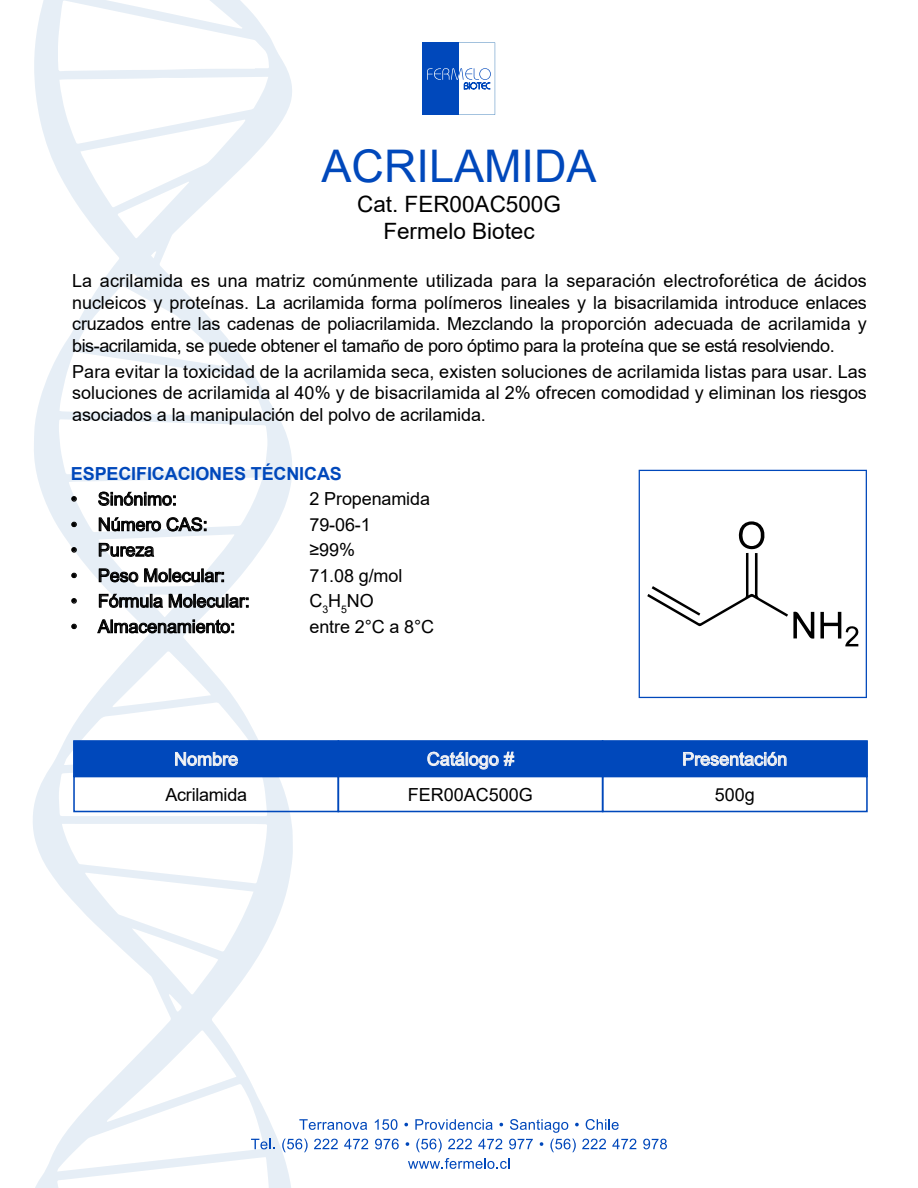
<style>
.page{position:relative;width:918px;height:1188px;background:#fff}
.page>*{position:absolute;margin:0;border:0;box-sizing:border-box;transform-origin:0 0}
.t1{font:45px "Arial";color:#0048bb}
.t2{font:22.5px/27px "Arial";color:#000;text-align:center}
.t3{font:18px/21.6px "Arial";letter-spacing:-.005em;color:#000;text-align:justify}
.t4{font:18px "Arial";color:#fff}
.t5{font:700 18px "Arial";letter-spacing:-.005em;color:#0048bb}
</style>
<div class="page">
<svg style="left:33px;top:0;width:260px;height:1188px"></svg>
<svg style="left:299px;top:1119px;width:68px;height:11px"></svg>
<svg style="left:375px;top:1119px;width:22px;height:11px"></svg>
<svg style="left:404px;top:1123px;width:4px;height:3px"></svg>
<svg style="left:415px;top:1119px;width:78px;height:11px"></svg>
<svg style="left:499px;top:1123px;width:4px;height:3px"></svg>
<svg style="left:510px;top:1119px;width:58px;height:14px"></svg>
<svg style="left:575px;top:1123px;width:4px;height:3px"></svg>
<svg style="left:586px;top:1119px;width:33px;height:11px"></svg>
<svg style="left:251px;top:1139px;width:24px;height:10px"></svg>
<svg style="left:282px;top:1139px;width:26px;height:13px"></svg>
<svg style="left:314px;top:1139px;width:24px;height:10px"></svg>
<svg style="left:344px;top:1139px;width:24px;height:10px"></svg>
<svg style="left:375px;top:1139px;width:24px;height:10px"></svg>
<svg style="left:406px;top:1142px;width:3px;height:4px"></svg>
<svg style="left:416px;top:1139px;width:26px;height:13px"></svg>
<svg style="left:448px;top:1139px;width:24px;height:10px"></svg>
<svg style="left:478px;top:1139px;width:24px;height:10px"></svg>
<svg style="left:509px;top:1139px;width:24px;height:10px"></svg>
<svg style="left:540px;top:1142px;width:3px;height:4px"></svg>
<svg style="left:550px;top:1139px;width:26px;height:13px"></svg>
<svg style="left:582px;top:1139px;width:24px;height:10px"></svg>
<svg style="left:612px;top:1139px;width:24px;height:10px"></svg>
<svg style="left:643px;top:1139px;width:24px;height:10px"></svg>
<svg style="left:408px;top:1158px;width:101px;height:11px"></svg>
<svg style="left:423px;top:43px;width:72px;height:72px"></svg>
<svg style="left:639px;top:470px;width:228px;height:228px"></svg>
<svg style="left:647px;top:521px;width:167px;height:118px"></svg>
<svg style="left:820px;top:612px;width:39px;height:34px"></svg>
<svg style="left:71px;top:496px;width:6px;height:6px"></svg>
<svg style="left:98px;top:492px;width:78px;height:14px"></svg>
<svg style="left:71px;top:522px;width:6px;height:5px"></svg>
<svg style="left:99px;top:517px;width:62px;height:14px"></svg>
<svg style="left:167px;top:517px;width:39px;height:14px"></svg>
<svg style="left:71px;top:547px;width:6px;height:6px"></svg>
<svg style="left:99px;top:543px;width:55px;height:14px"></svg>
<svg style="left:71px;top:573px;width:6px;height:5px"></svg>
<svg style="left:99px;top:568px;width:39px;height:14px"></svg>
<svg style="left:144px;top:568px;width:80px;height:14px"></svg>
<svg style="left:71px;top:598px;width:6px;height:6px"></svg>
<svg style="left:99px;top:594px;width:64px;height:14px"></svg>
<svg style="left:169px;top:594px;width:79px;height:14px"></svg>
<svg style="left:71px;top:624px;width:6px;height:5px"></svg>
<svg style="left:97px;top:619px;width:137px;height:14px"></svg>
<div style="left:73px;top:776px;width:266px;height:36px;border:2px solid #0048bb"></div>
<div style="left:338px;top:776px;width:265px;height:36px;border:2px solid #0048bb"></div>
<div style="left:602px;top:776px;width:266px;height:36px;border:2px solid #0048bb"></div>
<div style="left:73px;top:740px;width:266px;height:37px;background:#0048bb;border:2px solid #0048bb"></div>
<div style="left:338px;top:740px;width:265px;height:37px;background:#0048bb;border:2px solid #0048bb"></div>
<div style="left:602px;top:740px;width:266px;height:37px;background:#0048bb;border:2px solid #0048bb"></div>
<svg style="left:175px;top:752px;width:63px;height:14px"></svg>
<svg style="left:427px;top:752px;width:87px;height:18px"></svg>
<svg style="left:683px;top:752px;width:103px;height:14px"></svg>
<h1 class="t1" style="left:322px;top:135px;width:277px">ACRILAMIDA</h1>
<p class="t2" style="left:357px;top:190px;width:205px">Cat. FER00AC500G<br>Fermelo Biotec</p>
<p class="t3" style="left:72px;top:270px;width:796px">La acrilamida es una matriz comúnmente utilizada para la separación electroforética de ácidos nucleicos y proteínas. La acrilamida forma polímeros lineales y la bisacrilamida introduce enlaces cruzados entre las cadenas de poliacrilamida. Mezclando la proporción adecuada de acrilamida y bis-acrilamida, se puede obtener el tamaño de poro óptimo para la proteína que se está resolviendo.</p>
<p class="t3" style="left:72px;top:360px;width:796px">Para evitar la toxicidad de la acrilamida seca, existen soluciones de acrilamida listas para usar. Las soluciones de acrilamida al 40% y de bisacrilamida al 2% ofrecen comodidad y eliminan los riesgos asociados a la manipulación del polvo de acrilamida.</p>
<p class="t5" style="left:71px;top:461px;width:273px">ESPECIFICACIONES TÉCNICAS</p>
<p class="t3" style="left:71px;top:488px;width:108px">• Sinónimo:</p>
<p class="t3" style="left:310px;top:488px;width:122px">2 Propenamida</p>
<p class="t3" style="left:71px;top:513px;width:138px">• Número CAS:</p>
<p class="t3" style="left:310px;top:513px;width:63px">79-06-1</p>
<p class="t3" style="left:71px;top:539px;width:85px">• Pureza</p>
<p class="t3" style="left:310px;top:539px;width:47px">≥99%</p>
<p class="t3" style="left:71px;top:564px;width:156px">• Peso Molecular:</p>
<p class="t3" style="left:310px;top:564px;width:94px">71.08 g/mol</p>
<p class="t3" style="left:71px;top:590px;width:180px">• Fórmula Molecular:</p>
<p class="t3" style="left:310px;top:590px;width:66px">C<sub>3</sub>H<sub>5</sub>NO</p>
<p class="t3" style="left:71px;top:615px;width:166px">• Almacenamiento:</p>
<p class="t3" style="left:310px;top:615px;width:126px">entre 2°C a 8°C</p>
<p class="t4" style="left:174px;top:747px;width:66px">Nombre</p>
<p class="t4" style="left:427px;top:747px;width:89px">Catálogo #</p>
<p class="t4" style="left:682px;top:747px;width:107px">Presentación</p>
<p class="t3" style="left:166px;top:784px;width:83px">Acrilamida</p>
<p class="t3" style="left:408px;top:784px;width:127px">FER00AC500G</p>
<p class="t3" style="left:715px;top:784px;width:42px">500g</p>
</div>
